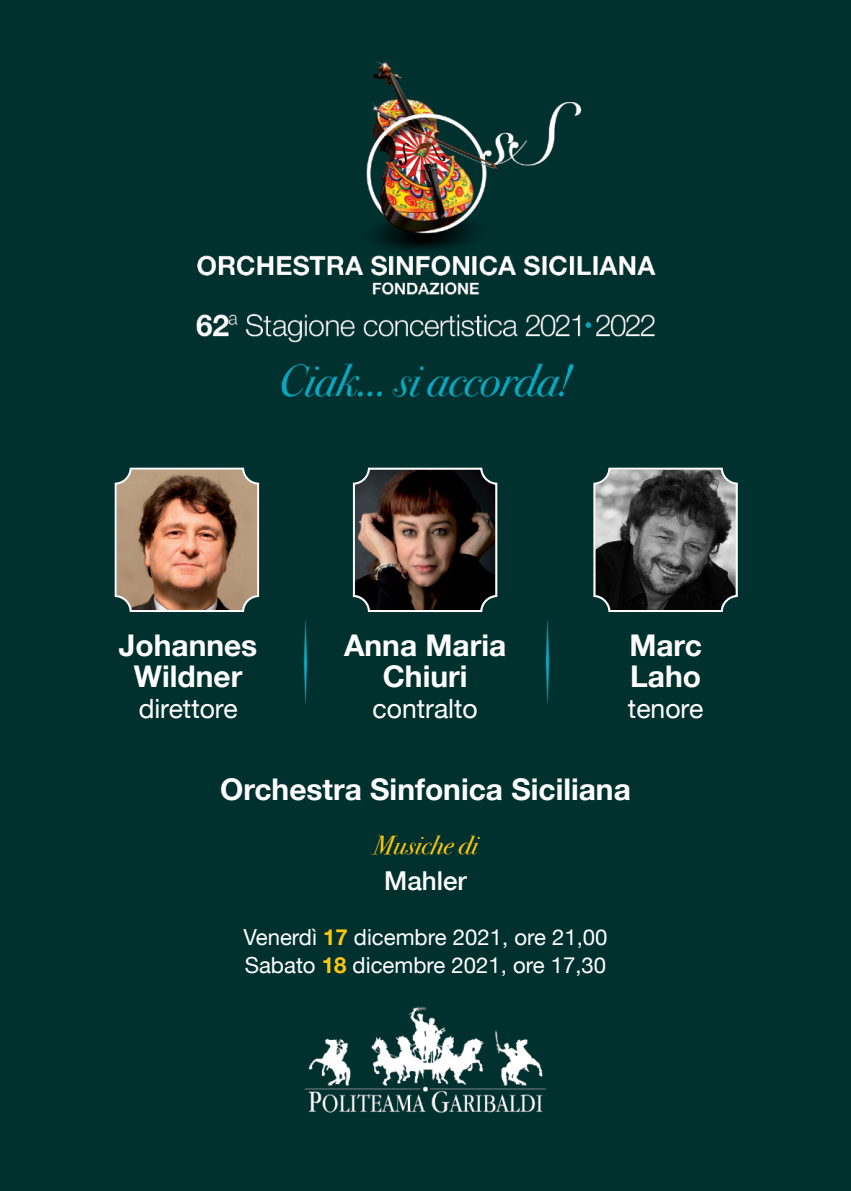
<style>
.page{position:relative;width:851px;height:1191px;background:#fff}
.page>*{position:absolute;margin:0;border:0;box-sizing:border-box;transform-origin:0 0}
.t1{font:49.4px "Type Embellishments Two Let Plain";color:#0da7c1}
.t2{font:700 29.8px/31px "Helvetica Neue";color:#fff;text-align:center}
.t3{font:26.6px "Helvetica Neue";color:#fff}
.t4{font:26px "Bodoni Svty Two OSITCTT Book It";color:#fec70c}
.t5{font:500 26px "Helvetica Neue";color:#fff}
.t6{font:22.2px/28.8px "Helvetica Neue";color:#fff}
.s1{font-weight:700;color:#fec70c}
</style>
<div class="page">
<div style="left:0;top:0;width:850px;height:1191px;background:#00312f"></div>
<svg style="left:353px;top:467px;width:144px;height:145px;background:#463a34"></svg>
<svg style="left:115px;top:467px;width:144px;height:145px;background:#a17d65"></svg>
<svg style="left:593px;top:467px;width:144px;height:145px;background:#565858"></svg>
<p class="t2" style="left:119px;top:629px;width:140px">Johannes<br>Wildner</p>
<p class="t3" style="left:139px;top:692px;width:100px">direttore</p>
<h1 class="t1" style="left:289px;top:705px;width:89px;rotate:-90deg">-</h1>
<h1 class="t1" style="left:531px;top:705px;width:89px;rotate:-90deg">-</h1>
<p class="t2" style="left:344px;top:629px;width:164px">Anna Maria<br>Chiuri</p>
<p class="t3" style="left:372px;top:692px;width:107px">contralto</p>
<p class="t2" style="left:629px;top:629px;width:74px;text-align:left">Marc<br>Laho</p>
<p class="t3" style="left:628px;top:692px;width:77px">tenore</p>
<p class="t2" style="left:220px;top:773px;width:412px">Orchestra Sinfonica Siciliana</p>
<p class="t4" style="left:373px;top:829px;width:106px">Musiche di</p>
<p class="t5" style="left:384px;top:865px;width:84px">Mahler</p>
<p class="t6" style="left:243px;top:922px;width:365px">Venerdì <span class="s1">17</span> dicembre 2021, ore 21,00<br>Sabato <span class="s1">18</span> dicembre 2021, ore 17,30</p>
</div>
